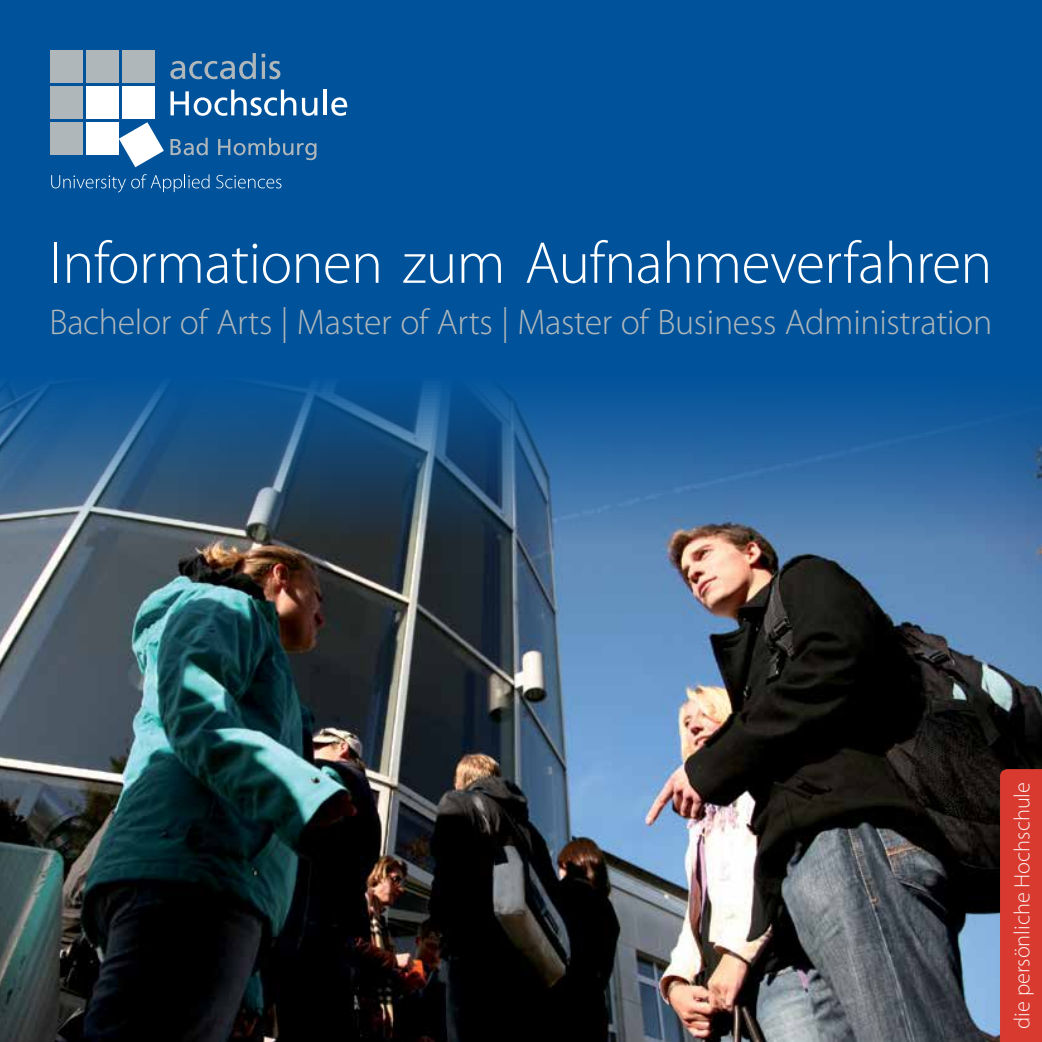
<style>
.page{position:relative;width:1042px;height:1042px;background:#00539b}
.page>*{position:absolute;margin:0;border:0;box-sizing:border-box;transform-origin:0 0}
.t1{font:300 59.5px "Myriad Pro";letter-spacing:-.01em;color:#fff}
.t2{font:300 35.88px "Myriad Pro";letter-spacing:-.01em;color:#b0b7bb}
.t3{font:300 22.4px "Myriad Pro";color:#fff}
</style>
<div class="page">
<img style="left:0;top:381px;width:1042px;height:661px">
<div style="left:50px;top:122px;width:33px;height:33px;background:#b0b7bb"></div>
<div style="left:50px;top:86px;width:33px;height:33px;background:#b0b7bb"></div>
<div style="left:50px;top:50px;width:33px;height:33px;background:#b0b7bb"></div>
<div style="left:86px;top:50px;width:33px;height:33px;background:#b0b7bb"></div>
<div style="left:122px;top:50px;width:33px;height:33px;background:#b0b7bb"></div>
<div style="left:86px;top:86px;width:33px;height:33px;background:#fff"></div>
<div style="left:86px;top:122px;width:33px;height:33px;background:#fff"></div>
<div style="left:122px;top:86px;width:33px;height:33px;background:#fff"></div>
<svg style="left:119px;top:122px;width:45px;height:45px"></svg>
<svg style="left:170px;top:138px;width:38px;height:17px"></svg>
<svg style="left:218px;top:138px;width:98px;height:22px"></svg>
<svg style="left:170px;top:53px;width:86px;height:26px"></svg>
<svg style="left:262px;top:54px;width:18px;height:25px"></svg>
<svg style="left:170px;top:90px;width:126px;height:26px"></svg>
<svg style="left:302px;top:98px;width:15px;height:18px"></svg>
<hr style="left:323px;top:90px;width:4px;height:25px;background:#fff">
<svg style="left:331px;top:97px;width:16px;height:19px"></svg>
<svg style="left:51px;top:174px;width:159px;height:18px"></svg>
<svg style="left:216px;top:175px;width:65px;height:13px"></svg>
<div style="left:1000px;top:769px;width:42px;height:273px;background:#d93a2f"></div>
<h1 class="t1" style="left:50px;top:227px;width:944px">Informationen zum Aufnahmeverfahren</h1>
<p class="t2" style="left:50px;top:300px;width:944px">Bachelor of Arts | Master of Arts | Master of Business Administration</p>
<p class="t3" style="left:1008px;top:1029px;width:248px;rotate:-90deg">die persönliche Hochschule</p>
</div>
